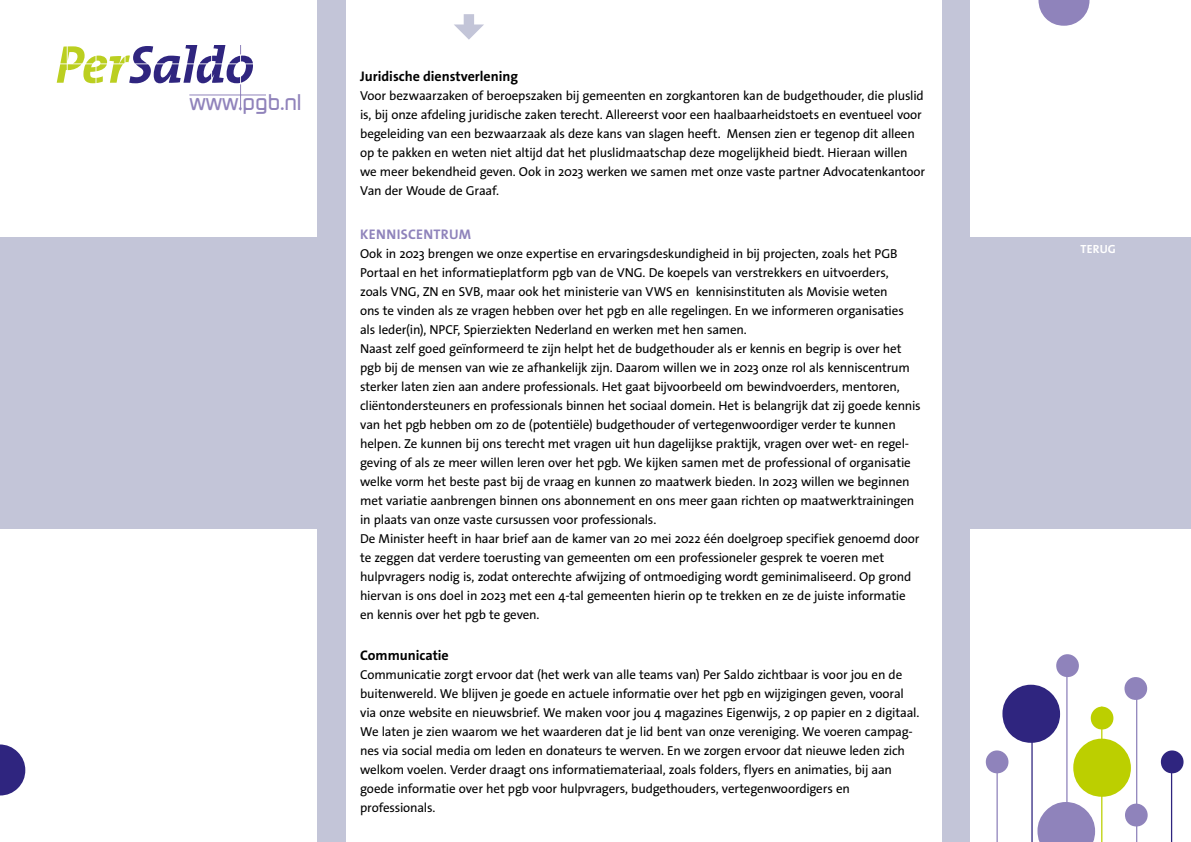
<style>
.page{position:relative;width:1191px;height:842px;background:#fff}
.page>*{position:absolute;margin:0;border:0;box-sizing:border-box;transform-origin:0 0}
.t1{font:500 22.6px "Continuum";color:#9083bb}
.t2{font:700 14px "The Sans Os F";color:#000}
.t3{font:700 14px "The Sans Os F";letter-spacing:.02em;color:#8f83bb}
.t4{font:13px/19px "The Sans Os F";letter-spacing:-.015em;color:#000}
.t5{font:700 11.9px "The Sans Os F";letter-spacing:.015em;color:#fff}
</style>
<div class="page">
<div style="left:0;top:237px;width:1191px;height:291px;background:#c3c5d8"></div>
<div style="left:317px;top:0;width:652px;height:842px;background:#c3c5d8"></div>
<div style="left:346px;top:0;width:595px;height:842px;background:#fff"></div>
<hr style="left:189px;top:95px;width:77px;height:1px;background:#9083bb">
<svg style="left:57px;top:45px;width:196px;height:65px"></svg>
<svg style="left:0;top:744px;width:25px;height:51px"></svg>
<svg style="left:1038px;top:0;width:51px;height:26px"></svg>
<svg style="left:454px;top:14px;width:30px;height:26px"></svg>
<hr style="left:1171px;top:764px;width:1px;height:78px;background:#2f257f">
<svg style="left:1160px;top:750px;width:23px;height:23px"></svg>
<svg style="left:985px;top:654px;width:162px;height:188px"></svg>
<h1 class="t1" style="left:189px;top:88px;width:114px">www.pgb.nl</h1>
<p class="t2" style="left:360px;top:68px;width:159px">Juridische dienstverlening</p>
<p class="t4" style="left:360px;top:86px;width:566px">Voor bezwaarzaken of beroepszaken bij gemeenten en zorgkantoren kan de budgethouder, die pluslid is, bij onze afdeling juridische zaken terecht. Allereerst voor een haalbaarheidstoets en eventueel voor begeleiding van een bezwaarzaak als deze kans van slagen heeft. Mensen zien er tegenop dit alleen op te pakken en weten niet altijd dat het pluslidmaatschap deze mogelijkheid biedt. Hieraan willen we meer bekendheid geven. Ook in 2023 werken we samen met onze vaste partner Advocatenkantoor Van der Woude de Graaf.</p>
<p class="t3" style="left:360px;top:226px;width:112px">KENNISCENTRUM</p>
<p class="t4" style="left:360px;top:244px;width:562px">Ook in 2023 brengen we onze expertise en ervaringsdeskundigheid in bij projecten, zoals het PGB Portaal en het informatieplatform pgb van de VNG. De koepels van verstrekkers en uitvoerders,<br>zoals VNG, ZN en SVB, maar ook het ministerie van VWS en kennisinstituten als Movisie weten<br>ons te vinden als ze vragen hebben over het pgb en alle regelingen. En we informeren organisaties als Ieder(in), NPCF, Spierziekten Nederland en werken met hen samen.<br>Naast zelf goed geïnformeerd te zijn helpt het de budgethouder als er kennis en begrip is over het pgb bij de mensen van wie ze afhankelijk zijn. Daarom willen we in 2023 onze rol als kenniscentrum sterker laten zien aan andere professionals. Het gaat bijvoorbeeld om bewindvoerders, mentoren, cliëntondersteuners en professionals binnen het sociaal domein. Het is belangrijk dat zij goede kennis van het pgb hebben om zo de (potentiële) budgethouder of vertegenwoordiger verder te kunnen helpen. Ze kunnen bij ons terecht met vragen uit hun dagelijkse praktijk, vragen over wet- en regel&shy;geving of als ze meer willen leren over het pgb. We kijken samen met de professional of organisatie welke vorm het beste past bij de vraag en kunnen zo maatwerk bieden. In 2023 willen we beginnen met variatie aanbrengen binnen ons abonnement en ons meer gaan richten op maatwerktrainingen in plaats van onze vaste cursussen voor professionals.<br>De Minister heeft in haar brief aan de kamer van 20 mei 2022 één doelgroep specifiek genoemd door te zeggen dat verdere toerusting van gemeenten om een professioneler gesprek te voeren met hulpvragers nodig is, zodat onterechte afwijzing of ontmoediging wordt geminimaliseerd. Op grond hiervan is ons doel in 2023 met een 4-tal gemeenten hierin op te trekken en ze de juiste informatie en kennis over het pgb te geven.</p>
<p class="t2" style="left:360px;top:647px;width:90px">Communicatie</p>
<p class="t4" style="left:360px;top:665px;width:561px">Communicatie zorgt ervoor dat (het werk van alle teams van) Per Saldo zichtbaar is voor jou en de buitenwereld. We blijven je goede en actuele informatie over het pgb en wijzigingen geven, vooral via onze website en nieuwsbrief. We maken voor jou 4 magazines Eigenwijs, 2 op papier en 2 digitaal.<br>We laten je zien waarom we het waarderen dat je lid bent van onze vereniging. We voeren campag&shy;nes via social media om leden en donateurs te werven. En we zorgen ervoor dat nieuwe leden zich welkom voelen. Verder draagt ons informatiemateriaal, zoals folders, flyers en animaties, bij aan goede informatie over het pgb voor hulpvragers, budgethouders, vertegenwoordigers en professionals.</p>
<p class="t5" style="left:1080px;top:241px;width:37px">TERUG</p>
</div>
